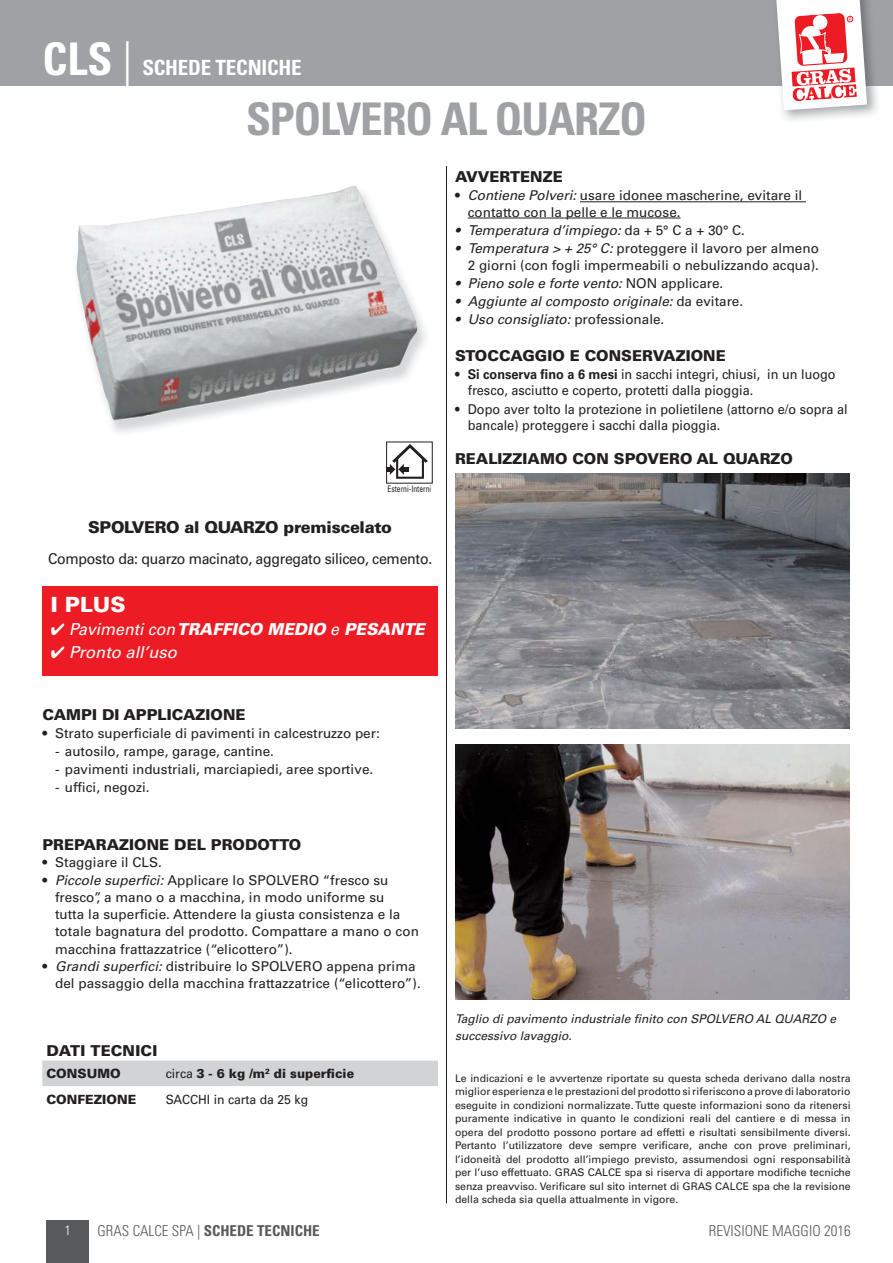
<style>
.page{position:relative;width:893px;height:1263px;background:#fff}
.page>*{position:absolute;margin:0;border:0;box-sizing:border-box;transform-origin:0 0}
.t1{font:700 condensed 45px "Univers LT Std";letter-spacing:-.025em;color:#9fa1a4}
.t2{font:700 condensed 21px "Univers LT Std";letter-spacing:-.01em;color:#fff}
.t3{font:900 21px "Univers";color:#fff}
.t4{font:italic 900 16.5px "Univers";color:#fff;scale:.96 1}
.t5{font:italic 16.5px "Univers";color:#fff}
.t6{font:900 16.35px "Univers";letter-spacing:-.02em;color:#231f20}
.t7{font:900 15px "Univers";color:#231f20}
.t8{font:15px "Univers";letter-spacing:-.02em;color:#231f20;scale:.94 1}
.t9{font:700 condensed 15px "Univers LT Std";color:#58595b}
.t10{font:300 condensed 15px "Univers LT Std";color:#58595b}
.t11{font:13.5px/17.2px "Univers";color:#231f20}
.t12{font:13.5px/16.2px "Univers";color:#231f20;scale:.94 1}
.t13{font:italic 13.5px "Univers";color:#231f20}
.t14{font:300 condensed 13.5px "Univers LT Std";color:#fff}
.t15{font:900 12.75px "Univers";color:#231f20;scale:.96 1}
.t16{font:12.75px "Univers";color:#231f20;scale:.95 1}
.t17{font:900 12.75px "Univers";color:#231f20}
.t18{font:italic 12px/17.2px "Univers";color:#231f20}
.t19{font:10.5px/13.5px "Univers";color:#231f20;text-align:justify}
.t20{font:condensed 9px "Univers LT Std";color:#231f20;scale:.85 1}
.s1{font-size:45px}
.s2{font-weight:300;font-size:45px}
.s3{font-style:italic}
.s4{font-style:normal}
.s5{font-weight:700}
.s6{font-weight:400}
.s7{font-weight:300}
</style>
<div class="page">
<hr style="left:446px;top:102px;width:1px;height:1101px;background:#231f20">
<div style="left:47px;top:1220px;width:42px;height:43px;background:#58595b"></div>
<div style="left:42px;top:587px;width:396px;height:89px;background:#ed1c24"></div>
<hr style="left:580px;top:201px;width:226px;height:1px;background:#231f20">
<hr style="left:468px;top:218px;width:212px;height:1px;background:#231f20">
<img style="left:76px;top:186px;width:341px;height:236px">
<div style="left:42px;top:1061px;width:396px;height:25px;background:#d1d3d4"></div>
<img style="left:455px;top:744px;width:394px;height:255px">
<img style="left:455px;top:474px;width:394px;height:255px">
<div style="left:0;top:0;width:892px;height:85px;background:#9fa1a4"></div>
<div style="left:42px;top:102px;width:808px;height:64px;background:#fff"></div>
<img style="left:771px;top:0;width:108px;height:117px">
<img style="left:771px;top:102px;width:79px;height:19px">
<svg style="left:775px;top:0;width:92px;height:110px"></svg>
<svg style="left:386px;top:444px;width:42px;height:35px"></svg>
<h2 class="t2" style="left:42px;top:58px;width:261px"><span class="s1">CLS</span> <span class="s2">|</span> SCHEDE TECNICHE</h2>
<h1 class="t1" style="left:246px;top:97px;width:402px">SPOLVERO AL QUARZO</h1>
<h3 class="t7" style="left:455px;top:171px;width:109px">AVVERTENZE</h3>
<p class="t11" style="left:468px;top:189px;width:336px;line-height:16.2px;text-indent:-13px">• <span class="s3">Contiene Polveri:</span> usare idonee mascherine, evitare il contatto con la pelle e le mucose.</p>
<p class="t13" style="left:455px;top:225px;width:291px">• Temperatura d’impiego: <span class="s4">da + 5° C a + 30° C.</span></p>
<p class="t11" style="left:455px;top:242px;width:365px;line-height:16.2px;text-align:right"><span class="s3">• Temperatura &gt; + 25° C:</span> proteggere il lavoro per almeno<br>2 giorni (con fogli impermeabili o nebulizzando acqua).</p>
<p class="t13" style="left:455px;top:278px;width:270px">• Pieno sole e forte vento: <span class="s4">NON applicare.</span></p>
<p class="t13" style="left:455px;top:296px;width:290px">• Aggiunte al composto originale: <span class="s4">da evitare.</span></p>
<p class="t13" style="left:455px;top:315px;width:211px">• Uso consigliato: <span class="s4">professionale.</span></p>
<h3 class="t7" style="left:455px;top:350px;width:272px">STOCCAGGIO E CONSERVAZIONE</h3>
<p class="t12" style="left:468px;top:367px;width:393px;text-indent:-13px">• <span class="s5">Si conserva fino a 6 mesi</span> in sacchi integri, chiusi, in un luogo fresco, asciutto e coperto, protetti dalla pioggia.</p>
<p class="t12" style="left:468px;top:402px;width:405px;text-indent:-13px">• Dopo aver tolto la protezione in polietilene (attorno e/o sopra al bancale) proteggere i sacchi dalla pioggia.</p>
<p class="t20" style="left:387px;top:485px;width:53px">Esterni-Interni</p>
<h3 class="t6" style="left:88px;top:521px;width:305px">SPOLVERO al QUARZO premiscelato</h3>
<h3 class="t8" style="left:48px;top:553px;width:410px">Composto da: quarzo macinato, aggregato siliceo, cemento.</h3>
<h2 class="t3" style="left:51px;top:597px;width:76px">I PLUS</h2>
<h3 class="t4" style="left:51px;top:623px;width:391px">✔ <span class="s6">Pavimenti con</span> TRAFFICO MEDIO <span class="s6">e</span> PESANTE</h3>
<h3 class="t5" style="left:51px;top:646px;width:128px">✔ Pronto all’uso</h3>
<h3 class="t7" style="left:42px;top:709px;width:205px">CAMPI DI APPLICAZIONE</h3>
<p class="t11" style="left:42px;top:726px;width:339px">• Strato superficiale di pavimenti in calcestruzzo per:</p>
<p class="t11" style="left:55px;top:744px;width:220px">- autosilo, rampe, garage, cantine.</p>
<p class="t11" style="left:55px;top:762px;width:320px">- pavimenti industriali, marciapiedi, aree sportive.</p>
<p class="t11" style="left:55px;top:780px;width:96px">- uffici, negozi.</p>
<h3 class="t7" style="left:42px;top:839px;width:261px">PREPARAZIONE DEL PRODOTTO</h3>
<p class="t11" style="left:42px;top:855px;width:121px">• Staggiare il CLS.</p>
<p class="t11" style="left:55px;top:872px;width:365px;text-indent:-13px">• <span class="s3">Piccole superfici:</span> Applicare lo SPOLVERO “fresco su fresco”, a mano o a macchina, in modo uniforme su<br>tutta la superficie. Attendere la giusta consistenza e la totale bagnatura del prodotto. Compattare a mano o con macchina frattazzatrice (“elicottero”).</p>
<p class="t11" style="left:55px;top:959px;width:367px;text-indent:-13px">• <span class="s3">Grandi superfici:</span> distribuire lo SPOLVERO appena prima del passaggio della macchina frattazzatrice (“elicottero”).</p>
<h3 class="t7" style="left:47px;top:1045px;width:112px">DATI TECNICI</h3>
<p class="t17" style="left:47px;top:1069px;width:76px">CONSUMO</p>
<p class="t15" style="left:166px;top:1069px;width:198px"><span class="s6">circa</span> 3 - 6 kg /m<sup>2</sup> di superficie</p>
<p class="t17" style="left:47px;top:1095px;width:91px">CONFEZIONE</p>
<p class="t16" style="left:166px;top:1094px;width:152px">SACCHI in carta da 25 kg</p>
<h3 class="t7" style="left:455px;top:453px;width:339px">REALIZZIAMO CON SPOVERO AL QUARZO</h3>
<p class="t18" style="left:455px;top:1011px;width:383px">Taglio di pavimento industriale finito con SPOLVERO AL QUARZO e successivo lavaggio.</p>
<p class="t19" style="left:455px;top:1072px;width:397px">Le indicazioni e le avvertenze riportate su questa scheda derivano dalla nostra miglior esperienza e le prestazioni del prodotto si riferiscono a prove di laboratorio eseguite in condizioni normalizzate. Tutte queste informazioni sono da ritenersi puramente indicative in quanto le condizioni reali del cantiere e di messa in opera del prodotto possono portare ad effetti e risultati sensibilmente diversi.<br>Pertanto l’utilizzatore deve sempre verificare, anche con prove preliminari, l’idoneità del prodotto all’impiego previsto, assumendosi ogni responsabilità per l’uso effettuato. GRAS CALCE spa si riserva di apportare modifiche tecniche senza preavviso. Verificare sul sito internet di GRAS CALCE spa che la revisione della scheda sia quella attualmente in vigore.</p>
<p class="t14" style="left:65px;top:1224px;width:7px">1</p>
<h3 class="t9" style="left:98px;top:1224px;width:223px"><span class="s7">GRAS CALCE SPA |</span> SCHEDE TECNICHE</h3>
<h3 class="t10" style="left:709px;top:1224px;width:143px">REVISIONE MAGGIO 2016</h3>
</div>
